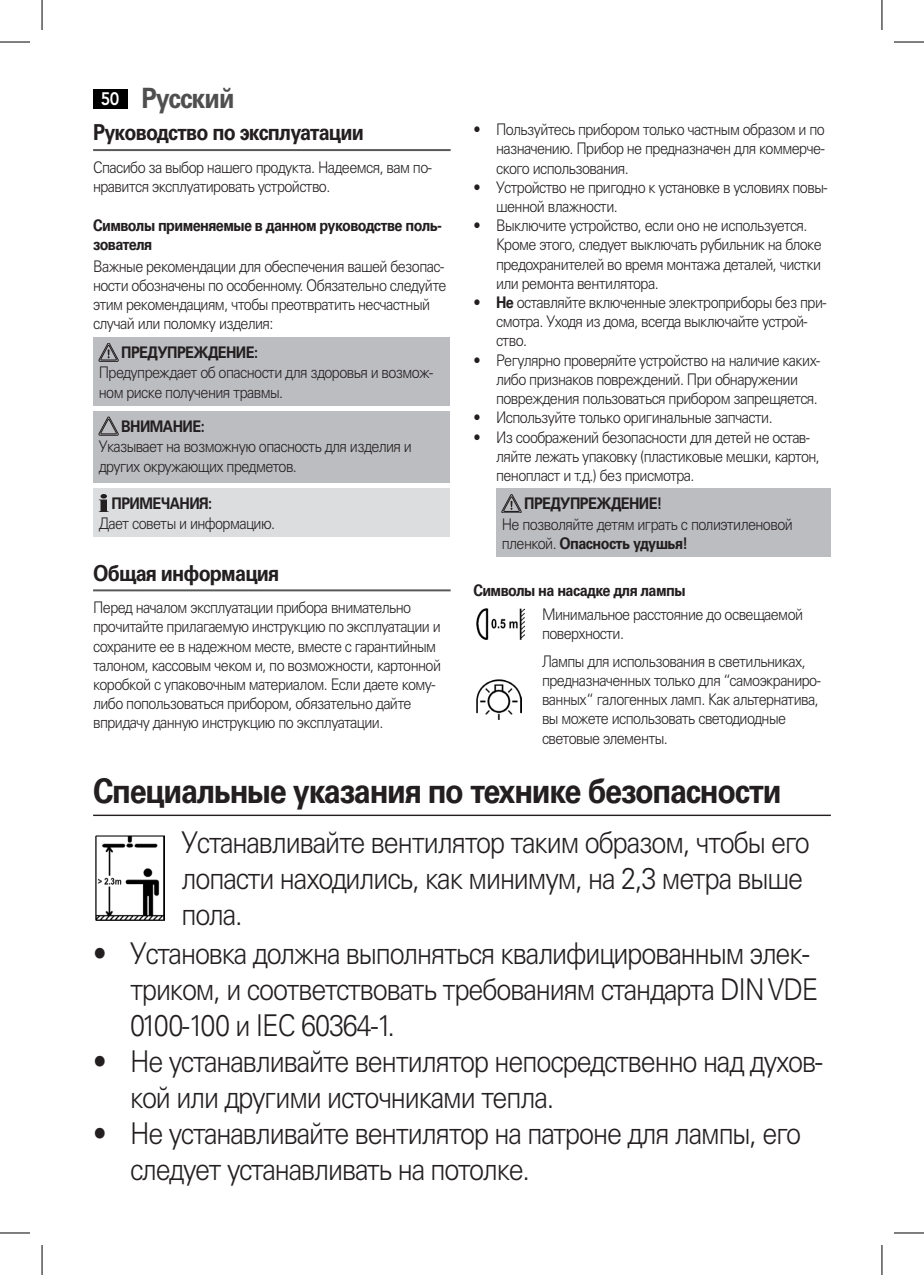
<style>
.page{position:relative;width:924px;height:1275px;background:#fff}
.page>*{position:absolute;margin:0;border:0;box-sizing:border-box;transform-origin:0 0}
.t1{font:700 34px "Univers LTCYR 65";letter-spacing:-.04em;color:#231f20;scale:.9 1}
.t2{font:300 30px/36px "Univers LTCYR 45";letter-spacing:-.04em;color:#231f20;scale:.9 1}
.t3{font:700 28px "Univers LTCYR 65";letter-spacing:-.04em;color:#504f4f;scale:.9 1}
.t4{font:700 22px "Univers LTCYR 65";letter-spacing:-.04em;color:#231f20;scale:.9 1}
.t5{font:300 16px/19.2px "Univers LTCYR 45";letter-spacing:-.04em;color:#231f20;scale:.9 1}
.t6{font:700 16px/19.2px "Univers LTCYR 65";letter-spacing:-.04em;color:#231f20;scale:.9 1}
.s1{font-family:"Avenir LT Pro";font-weight:800;font-size:18px;color:#fff}
.s2{font-family:"Univers LTCYR 65";font-weight:700}
.s3{font-family:"Univers LTCYR 45";font-weight:300}
</style>
<div class="page">
<div style="left:93px;top:89px;width:34px;height:20px;background:#000"></div>
<hr style="left:93px;top:149px;width:357px;height:2px;background:#57585a">
<hr style="left:93px;top:589px;width:357px;height:2px;background:#57585a">
<div style="left:93px;top:337px;width:356px;height:68px;background:#bcbdc0"></div>
<svg style="left:99px;top:343px;width:19px;height:18px"></svg>
<div style="left:93px;top:411px;width:356px;height:71px;background:#bcbdc0"></div>
<svg style="left:99px;top:417px;width:19px;height:18px"></svg>
<div style="left:93px;top:488px;width:356px;height:49px;background:#dcdddf"></div>
<svg style="left:99px;top:494px;width:10px;height:18px"></svg>
<div style="left:496px;top:489px;width:334px;height:68px;background:#bcbdc0"></div>
<svg style="left:501px;top:494px;width:20px;height:19px"></svg>
<img style="left:476px;top:608px;width:48px;height:31px">
<img style="left:476px;top:679px;width:45px;height:40px">
<hr style="left:93px;top:814px;width:737px;height:2px;background:#231f20">
<img style="left:96px;top:836px;width:68px;height:85px">
<hr style="left:0;top:42px;width:30px;height:1px;background:#000">
<hr style="left:893px;top:42px;width:30px;height:1px;background:#000">
<hr style="left:0;top:1232px;width:30px;height:1px;background:#000">
<hr style="left:893px;top:1232px;width:30px;height:1px;background:#000">
<hr style="left:42px;top:0;width:1px;height:30px;background:#000">
<hr style="left:42px;top:1245px;width:1px;height:30px;background:#000">
<hr style="left:881px;top:0;width:1px;height:30px;background:#000">
<hr style="left:881px;top:1245px;width:1px;height:30px;background:#000">
<h3 class="t3" style="left:101px;top:78px;width:150px"><span class="s1">50</span> Русский</h3>
<h3 class="t4" style="left:93px;top:117px;width:302px">Руководство по эксплуатации</h3>
<p class="t5" style="left:93px;top:157px;width:377px">Спасибо за выбор нашего продукта. Надеемся, вам по&shy;нравится эксплуатировать устройство.</p>
<p class="t6" style="left:93px;top:214px;width:389px">Символы применяемые в данном руководстве поль&shy;зователя</p>
<p class="t5" style="left:93px;top:256px;width:394px">Важные рекомендации для обеспечения вашей безопас&shy;ности обозначены по особенному. Обязательно следуйте этим рекомендациям, чтобы преотвратить несчастный случай или поломку изделия:</p>
<p class="t6" style="left:121px;top:342px;width:153px">ПРЕДУПРЕЖДЕНИЕ:</p>
<p class="t5" style="left:99px;top:363px;width:373px">Предупреждает об опасности для здоровья и возмож&shy;ном риске получения травмы.</p>
<p class="t6" style="left:121px;top:416px;width:94px">ВНИМАНИЕ:</p>
<p class="t5" style="left:99px;top:437px;width:349px">Указывает на возможную опасность для изделия и других окружающих предметов.</p>
<p class="t6" style="left:111px;top:493px;width:113px">ПРИМЕЧАНИЯ:</p>
<p class="t5" style="left:99px;top:513px;width:197px">Дает советы и информацию.</p>
<h3 class="t4" style="left:93px;top:557px;width:208px">Общая информация</h3>
<p class="t5" style="left:93px;top:597px;width:388px">Перед началом эксплуатации прибора внимательно прочитайте прилагаемую инструкцию по эксплуатации и сохраните ее в надежном месте, вместе с гарантийным талоном, кассовым чеком и, по возможности, картонной коробкой с упаковочным материалом. Если даете кому&shy;либо попользоваться прибором, обязательно дайте впридачу данную инструкцию по эксплуатации.</p>
<p class="t5" style="left:496px;top:119px;width:367px;text-align:justify;text-indent:-23px">• Пользуйтесь прибором только частным образом и по назначению. Прибор не предназначен для коммерче&shy;ского использования.</p>
<p class="t5" style="left:496px;top:177px;width:369px;text-indent:-23px">• Устройство не пригодно к установке в условиях повы&shy;шенной влажности.</p>
<p class="t5" style="left:496px;top:215px;width:363px;text-indent:-23px">• Выключите устройство, если оно не используется.<br>Кроме этого, следует выключать рубильник на блоке предохранителей во время монтажа деталей, чистки или ремонта вентилятора.</p>
<p class="t5" style="left:496px;top:292px;width:368px;text-indent:-23px">• <span class="s2">Не</span> оставляйте включенные электроприборы без при&shy;смотра. Уходя из дома, всегда выключайте устрой&shy;ство.</p>
<p class="t5" style="left:496px;top:350px;width:361px;text-indent:-23px">• Регулярно проверяйте устройство на наличие каких&shy;либо признаков повреждений. При обнаружении повреждения пользоваться прибором запрещяется.</p>
<p class="t5" style="left:473px;top:407px;width:334px">• Используйте только оригинальные запчасти.</p>
<p class="t5" style="left:496px;top:427px;width:361px;text-indent:-23px">• Из соображений безопасности для детей не остав&shy;ляйте лежать упаковку (пластиковые мешки, картон, пенопласт и т.д.) без присмотра.</p>
<p class="t6" style="left:524px;top:493px;width:155px">ПРЕДУПРЕЖДЕНИЕ!</p>
<p class="t5" style="left:501px;top:514px;width:325px">Не позволяйте детям играть с полиэтиленовой</p>
<p class="t6" style="left:501px;top:533px;width:208px"><span class="s3">пленкой.</span> Опасность удушья!</p>
<p class="t6" style="left:473px;top:579px;width:237px">Символы на насадке для лампы</p>
<p class="t5" style="left:541px;top:604px;width:291px">Минимальное расстояние до освещаемой поверхности.</p>
<p class="t5" style="left:541px;top:651px;width:311px">Лампы для использования в светильниках, предназначенных только для “самоэкраниро&shy;ванных“ галогенных ламп. Как альтернатива, вы можете использовать светодиодные световые элементы.</p>
<h1 class="t1" style="left:93px;top:767px;width:766px">Специальные указания по технике безопасности</h1>
<h2 class="t2" style="left:181px;top:824px;width:699px">Устанавливайте вентилятор таким образом, чтобы его лопасти находились, как минимум, на 2,3 метра выше пола.</h2>
<h2 class="t2" style="left:130px;top:934px;width:765px;text-indent:-37px">• Установка должна выполняться квалифицированным элек&shy;триком, и соответствовать требованиям стандарта DIN VDE<br>0100-100 и IEC 60364-1.</h2>
<h2 class="t2" style="left:130px;top:1042px;width:770px;text-indent:-37px">• Не устанавливайте вентилятор непосредственно над духов&shy;кой или другими источниками тепла.</h2>
<h2 class="t2" style="left:130px;top:1114px;width:747px;text-indent:-37px">• Не устанавливайте вентилятор на патроне для лампы, его следует устанавливать на потолке.</h2>
</div>
